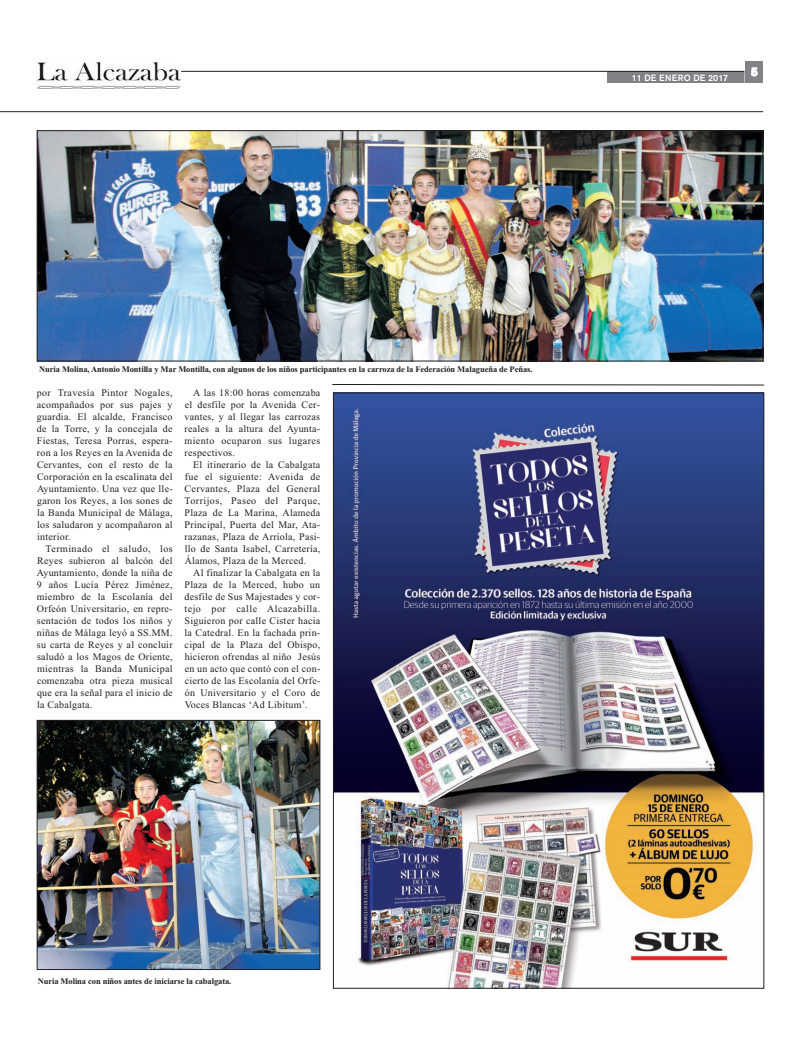
<style>
.page{position:relative;width:800px;height:1049px;background:#fff}
.page>*{position:absolute;margin:0;border:0;box-sizing:border-box;transform-origin:0 0}
.t1{font:700 12px "Akzidenz Grotesk BE";color:#fff}
.t2{font:10px "Times New Roman";letter-spacing:.025em;color:#231f20}
.t3{font:10px "Times New Roman";letter-spacing:.045em;color:#231f20}
.t4{font:500 9px "Akzidenz Grotesk BE";color:#fff}
.t5{font:700 8.5px "Times New Roman";letter-spacing:-.01em;color:#231f20}
</style>
<div class="page">
<div style="left:607px;top:72px;width:145px;height:11px;background:#808285"></div>
<hr style="left:181px;top:71px;width:563px;height:1px;background:#231f20">
<div style="left:745px;top:61px;width:18px;height:22px;background:#808285"></div>
<svg style="left:744px;top:67px;width:13px;height:16px"></svg>
<div style="left:37px;top:59px;width:144px;height:31px;background:linear-gradient(to right,#fff,#fff)"></div>
<img style="left:37px;top:62px;width:143px;height:26px">
<hr style="left:0;top:111px;width:763px;height:1px;background:#231f20">
<img style="left:39px;top:132px;width:722px;height:227px">
<div style="left:37px;top:130px;width:726px;height:231px;border:1px solid #231f20"></div>
<img style="left:39px;top:722px;width:279px;height:246px">
<div style="left:37px;top:720px;width:283px;height:250px;border:1px solid #231f20"></div>
<img style="left:335px;top:395px;width:427px;height:591px">
<svg style="left:332px;top:384px;width:432px;height:1px"></svg>
<p class="t4" style="left:631px;top:74px;width:98px">11 DE ENERO DE 2017</p>
<p class="t1" style="left:750px;top:67px;width:8px">5</p>
<p class="t5" style="left:39px;top:364px;width:495px">Nuria Molina, Antonio Montilla y Mar Montilla, con algunos de los niños participantes en la carroza de la Federación Malagueña de Peñas.</p>
<p class="t2" style="left:37px;top:387px;width:137px">por Travesía Pintor Nogales,</p>
<p class="t2" style="left:37px;top:399px;width:137px">acompañados por sus pajes y</p>
<p class="t2" style="left:37px;top:411px;width:137px">guardia. El alcalde, Francisco</p>
<p class="t2" style="left:37px;top:423px;width:137px">de la Torre, y la concejala de</p>
<p class="t2" style="left:37px;top:435px;width:137px">Fiestas, Teresa Porras, espera-</p>
<p class="t2" style="left:37px;top:447px;width:137px">ron a los Reyes en la Avenida de</p>
<p class="t2" style="left:37px;top:459px;width:137px">Cervantes, con el resto de la</p>
<p class="t2" style="left:37px;top:471px;width:137px">Corporación en la escalinata del</p>
<p class="t2" style="left:37px;top:483px;width:137px">Ayuntamiento. Una vez que lle-</p>
<p class="t2" style="left:37px;top:495px;width:137px">garon los Reyes, a los sones de</p>
<p class="t2" style="left:37px;top:507px;width:137px">la Banda Municipal de Málaga,</p>
<p class="t2" style="left:37px;top:519px;width:137px">los saludaron y acompañaron al</p>
<p class="t2" style="left:37px;top:531px;width:35px">interior.</p>
<p class="t3" style="left:46px;top:543px;width:129px">Terminado el saludo, los</p>
<p class="t2" style="left:37px;top:555px;width:137px">Reyes subieron al balcón del</p>
<p class="t2" style="left:37px;top:567px;width:137px">Ayuntamiento, donde la niña de</p>
<p class="t2" style="left:37px;top:579px;width:137px">9 años Lucía Pérez Jiménez,</p>
<p class="t2" style="left:37px;top:591px;width:137px">miembro de la Escolanía del</p>
<p class="t2" style="left:37px;top:603px;width:137px">Orfeón Universitario, en repre-</p>
<p class="t2" style="left:37px;top:615px;width:137px">sentación de todos los niños y</p>
<p class="t2" style="left:37px;top:627px;width:137px">niñas de Málaga leyó a SS.MM.</p>
<p class="t2" style="left:37px;top:639px;width:137px">su carta de Reyes y al concluir</p>
<p class="t2" style="left:37px;top:651px;width:137px">saludó a los Magos de Oriente,</p>
<p class="t2" style="left:37px;top:663px;width:137px">mientras la Banda Municipal</p>
<p class="t2" style="left:37px;top:675px;width:137px">comenzaba otra pieza musical</p>
<p class="t2" style="left:37px;top:687px;width:137px">que era la señal para el inicio de</p>
<p class="t2" style="left:37px;top:699px;width:57px">la Cabalgata.</p>
<p class="t2" style="left:193px;top:387px;width:129px">A las 18:00 horas comenzaba</p>
<p class="t2" style="left:185px;top:399px;width:137px">el desfile por la Avenida Cer-</p>
<p class="t2" style="left:184px;top:411px;width:137px">vantes, y al llegar las carrozas</p>
<p class="t2" style="left:184px;top:423px;width:137px">reales a la altura del Ayunta-</p>
<p class="t2" style="left:184px;top:435px;width:137px">miento ocuparon sus lugares</p>
<p class="t2" style="left:185px;top:447px;width:52px">respectivos.</p>
<p class="t2" style="left:193px;top:459px;width:129px">El itinerario de la Cabalgata</p>
<p class="t2" style="left:185px;top:471px;width:137px">fue el siguiente: Avenida de</p>
<p class="t2" style="left:185px;top:483px;width:137px">Cervantes, Plaza del General</p>
<p class="t3" style="left:184px;top:495px;width:137px">Torrijos, Paseo del Parque,</p>
<p class="t2" style="left:184px;top:507px;width:137px">Plaza de La Marina, Alameda</p>
<p class="t2" style="left:184px;top:519px;width:137px">Principal, Puerta del Mar, Ata-</p>
<p class="t2" style="left:184px;top:531px;width:137px">razanas, Plaza de Arriola, Pasi-</p>
<p class="t2" style="left:185px;top:543px;width:137px">llo de Santa Isabel, Carretería,</p>
<p class="t2" style="left:185px;top:555px;width:123px">Álamos, Plaza de la Merced.</p>
<p class="t2" style="left:193px;top:567px;width:128px">Al finalizar la Cabalgata en la</p>
<p class="t2" style="left:184px;top:579px;width:137px">Plaza de la Merced, hubo un</p>
<p class="t2" style="left:184px;top:591px;width:137px">desfile de Sus Majestades y cor-</p>
<p class="t3" style="left:184px;top:603px;width:137px">tejo por calle Alcazabilla.</p>
<p class="t2" style="left:184px;top:615px;width:137px">Siguieron por calle Cister hacia</p>
<p class="t2" style="left:184px;top:627px;width:137px">la Catedral. En la fachada prin-</p>
<p class="t2" style="left:184px;top:639px;width:137px">cipal de la Plaza del Obispo,</p>
<p class="t2" style="left:185px;top:651px;width:137px">hicieron ofrendas al niño Jesús</p>
<p class="t2" style="left:185px;top:663px;width:137px">en un acto que contó con el con-</p>
<p class="t2" style="left:185px;top:675px;width:137px">cierto de las Escolanía del Orfe-</p>
<p class="t2" style="left:185px;top:687px;width:137px">ón Universitario y el Coro de</p>
<p class="t2" style="left:185px;top:699px;width:124px">Voces Blancas ‘Ad Libitum’.</p>
<p class="t5" style="left:38px;top:976px;width:195px">Nuria Molina con niños antes de iniciarse la cabalgata.</p>
</div>
